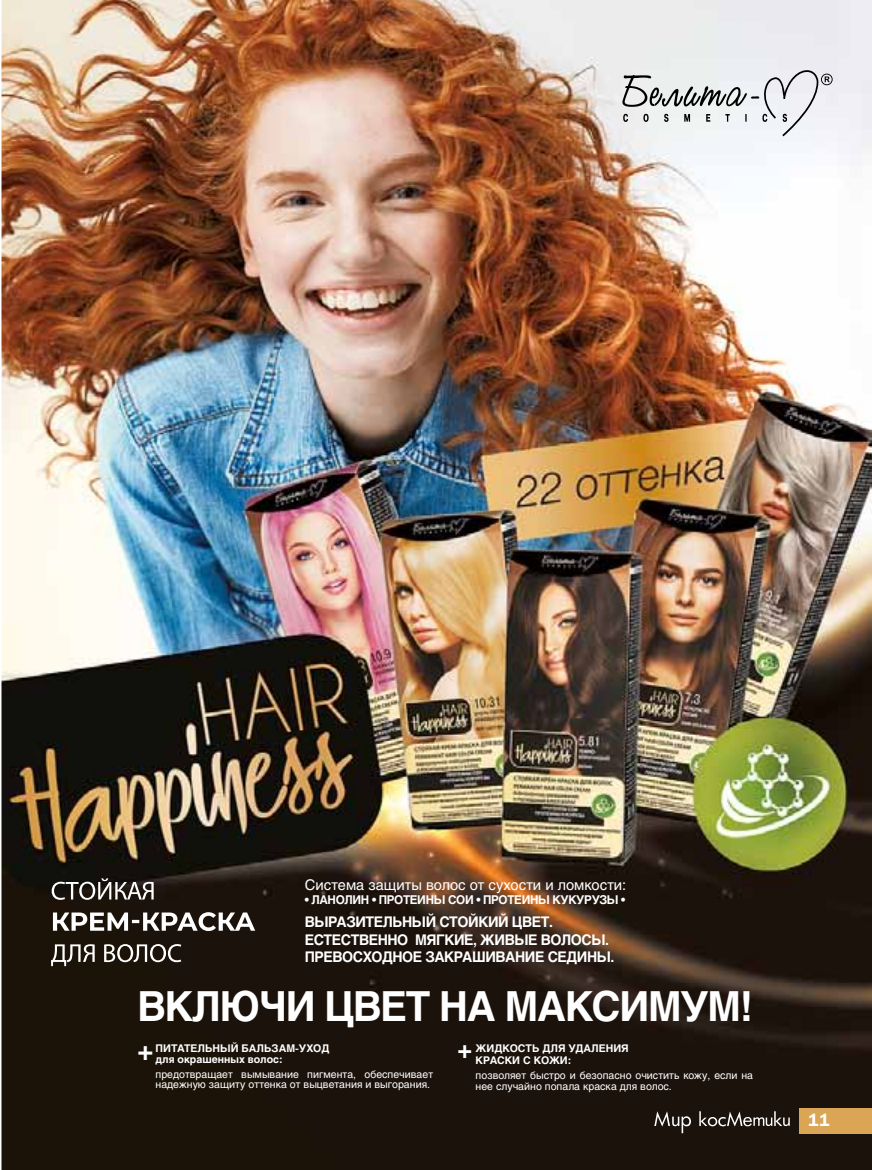
<style>
.page{position:relative;width:872px;height:1170px;background:#fff}
.page>*{position:absolute;margin:0;border:0;box-sizing:border-box;transform-origin:0 0}
.t1{font:700 41.1px "Helios";letter-spacing:-.03em;color:#fff}
.t2{font:700 27px "Helios";color:#fff}
.t3{font:700 24.9px "Helios";color:#fff}
.t4{font:18px "Franklin Gothic Demi C";color:#fff}
.t5{font:700 14.55px "Helios";color:#fff}
.t6{font:14.55px "Helios";color:#fff}
.t7{font:700 12px "Helios";color:#fff}
.t8{font:10.5px/10.5px "Helios";color:#fff}
.t9{font:700 10.5px "Helios";color:#fff}
</style>
<div class="page">
<img style="left:2px;top:0;width:870px;height:1169px">
<div style="left:799px;top:1107px;width:73px;height:26px;background:#daa656"></div>
<svg style="left:622px;top:70px;width:210px;height:66px"></svg>
<svg style="left:52px;top:878px;width:102px;height:21px"></svg>
<svg style="left:53px;top:912px;width:202px;height:18px"></svg>
<svg style="left:51px;top:944px;width:44px;height:22px"></svg>
<svg style="left:104px;top:944px;width:77px;height:18px"></svg>
<svg style="left:654px;top:1111px;width:37px;height:22px"></svg>
<svg style="left:699px;top:1111px;width:90px;height:15px"></svg>
<h3 class="t6" style="left:305px;top:875px;width:323px">Система защиты волос от сухости и ломкости:</h3>
<p class="t7" style="left:305px;top:892px;width:24px">• Ланолин</p>
<p class="t7" style="left:372px;top:892px;width:24px">• Протеины</p>
<p class="t7" style="left:448px;top:892px;width:10px">сои</p>
<p class="t7" style="left:476px;top:892px;width:24px">• Протеины</p>
<p class="t7" style="left:552px;top:892px;width:10px">кукурузы</p>
<p class="t7" style="left:621px;top:892px;width:6px">•</p>
<h3 class="t5" style="left:305px;top:913px;width:21px">Выразительный</h3>
<h3 class="t5" style="left:439px;top:913px;width:11px">стойкий</h3>
<h3 class="t5" style="left:512px;top:913px;width:11px">цвет</h3>
<h3 class="t5" style="left:549px;top:913px;width:5px">.</h3>
<h3 class="t5" style="left:305px;top:930px;width:20px">Естественно</h3>
<h3 class="t5" style="left:415px;top:930px;width:11px">мягкие</h3>
<h3 class="t5" style="left:473px;top:930px;width:20px">, живые</h3>
<h3 class="t5" style="left:540px;top:930px;width:12px">волосы</h3>
<h3 class="t5" style="left:605px;top:930px;width:5px">.</h3>
<h3 class="t5" style="left:305px;top:948px;width:21px">Превосходное</h3>
<h3 class="t5" style="left:425px;top:948px;width:11px">закрашивание</h3>
<h3 class="t5" style="left:547px;top:948px;width:12px">седины</h3>
<h3 class="t5" style="left:610px;top:948px;width:5px">.</h3>
<h1 class="t1" style="left:137px;top:982px;width:617px">ВКЛЮЧИ ЦВЕТ НА МАКСИМУМ!</h1>
<h2 class="t2" style="left:137px;top:1034px;width:17px">+</h2>
<p class="t9" style="left:156px;top:1042px;width:9px">питательный</p>
<p class="t9" style="left:242px;top:1042px;width:9px">бальзам</p>
<p class="t9" style="left:295px;top:1042px;width:13px">-уход</p>
<p class="t9" style="left:156px;top:1052px;width:129px">для окрашенных волос:</p>
<p class="t8" style="left:156px;top:1068px;width:279px">предотвращает вымывание пигмента, обеспечивает надежную защиту оттенка от выцветания и выгорания.</p>
<h3 class="t3" style="left:457px;top:1034px;width:16px">+</h3>
<p class="t9" style="left:472px;top:1042px;width:9px">жидкость</p>
<p class="t9" style="left:542px;top:1042px;width:9px">для</p>
<p class="t9" style="left:568px;top:1042px;width:9px">удаления</p>
<p class="t9" style="left:475px;top:1054px;width:9px">краски</p>
<p class="t9" style="left:523px;top:1054px;width:20px">с кожи</p>
<p class="t9" style="left:568px;top:1054px;width:5px">:</p>
<p class="t8" style="left:475px;top:1069px;width:279px">позволяет быстро и безопасно очистить кожу, если на нее случайно попала краска для волос.</p>
<h3 class="t4" style="left:808px;top:1109px;width:23px">11</h3>
</div>
